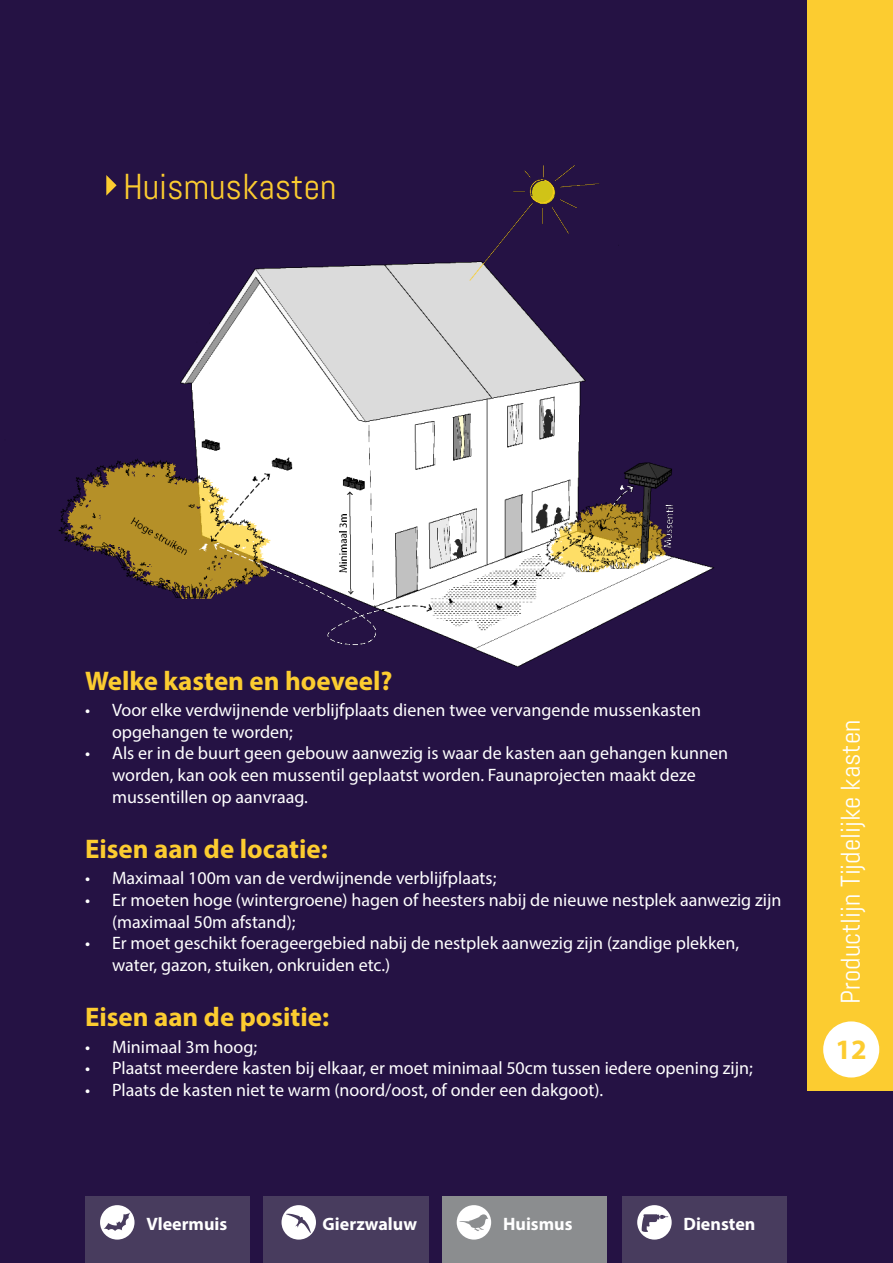
<style>
.page{position:relative;width:893px;height:1263px;background:#251244}
.page>*{position:absolute;margin:0;border:0;box-sizing:border-box;transform-origin:0 0}
.t1{font:36px "Abel";color:#fccc30}
.t2{font:700 28.2px "Myriad Pro";color:#fccc30}
.t3{font:700 27px "Myriad Pro";color:#fccc30}
.t4{font:27px "Abel";color:#fff}
.t5{font:18px/21.6px "Myriad Pro";color:#fff}
.t6{font:700 18px "Myriad Pro";color:#fff}
</style>
<div class="page">
<div style="left:808px;top:0;width:85px;height:1091px;background:#fccc30"></div>
<div style="left:823px;top:1021px;width:56px;height:56px;background:#fff;border-radius:50%"></div>
<img style="left:58px;top:74px;width:750px;height:630px">
<div style="left:263px;top:1196px;width:166px;height:67px;background:#483c5e"></div>
<div style="left:442px;top:1196px;width:164px;height:67px;background:#8b8d8f"></div>
<div style="left:85px;top:1196px;width:165px;height:67px;background:#483c5e"></div>
<svg style="left:100px;top:1205px;width:35px;height:34px"></svg>
<svg style="left:457px;top:1205px;width:34px;height:34px"></svg>
<svg style="left:282px;top:1205px;width:34px;height:34px"></svg>
<div style="left:622px;top:1196px;width:165px;height:67px;background:#483c5e"></div>
<svg style="left:637px;top:1205px;width:35px;height:34px"></svg>
<h1 class="t1" style="left:123px;top:164px;width:215px">Huismuskasten</h1>
<h3 class="t3" style="left:85px;top:663px;width:309px">Welke kasten en hoeveel?</h3>
<p class="t5" style="left:112px;top:699px;width:591px;text-indent:-27px">• Voor elke verdwijnende verblijfplaats dienen twee vervangende mussenkasten opgehangen te worden;</p>
<p class="t5" style="left:112px;top:742px;width:617px;text-indent:-27px">• Als er in de buurt geen gebouw aanwezig is waar de kasten aan gehangen kunnen worden, kan ook een mussentil geplaatst worden. Faunaprojecten maakt deze mussentillen op aanvraag.</p>
<h3 class="t3" style="left:85px;top:831px;width:244px">Eisen aan de locatie:</h3>
<p class="t5" style="left:85px;top:867px;width:413px">• Maximaal 100m van de verdwijnende verblijfplaats;</p>
<p class="t5" style="left:112px;top:889px;width:671px;text-indent:-27px">• Er moeten hoge (wintergroene) hagen of heesters nabij de nieuwe nestplek aanwezig zijn (maximaal 50m afstand);</p>
<p class="t5" style="left:112px;top:932px;width:629px;text-indent:-27px">• Er moet geschikt foerageergebied nabij de nestplek aanwezig zijn (zandige plekken, water, gazon, stuiken, onkruiden etc.)</p>
<h3 class="t3" style="left:85px;top:1000px;width:246px">Eisen aan de positie:</h3>
<p class="t5" style="left:85px;top:1035px;width:174px">• Minimaal 3m hoog;</p>
<p class="t5" style="left:85px;top:1057px;width:669px">• Plaatst meerdere kasten bij elkaar, er moet minimaal 50cm tussen iedere opening zijn;</p>
<p class="t5" style="left:85px;top:1079px;width:520px">• Plaats de kasten niet te warm (noord/oost, of onder een dakgoot).</p>
<p class="t6" style="left:146px;top:1212px;width:82px">Vleermuis</p>
<p class="t6" style="left:323px;top:1212px;width:96px">Gierzwaluw</p>
<p class="t6" style="left:503px;top:1212px;width:71px">Huismus</p>
<p class="t6" style="left:683px;top:1212px;width:73px">Diensten</p>
<h3 class="t4" style="left:833px;top:1003px;width:285px;rotate:-90deg">Productlijn Tijdelijke kasten</h3>
<h2 class="t2" style="left:836px;top:1031px;width:33px">12</h2>
</div>
